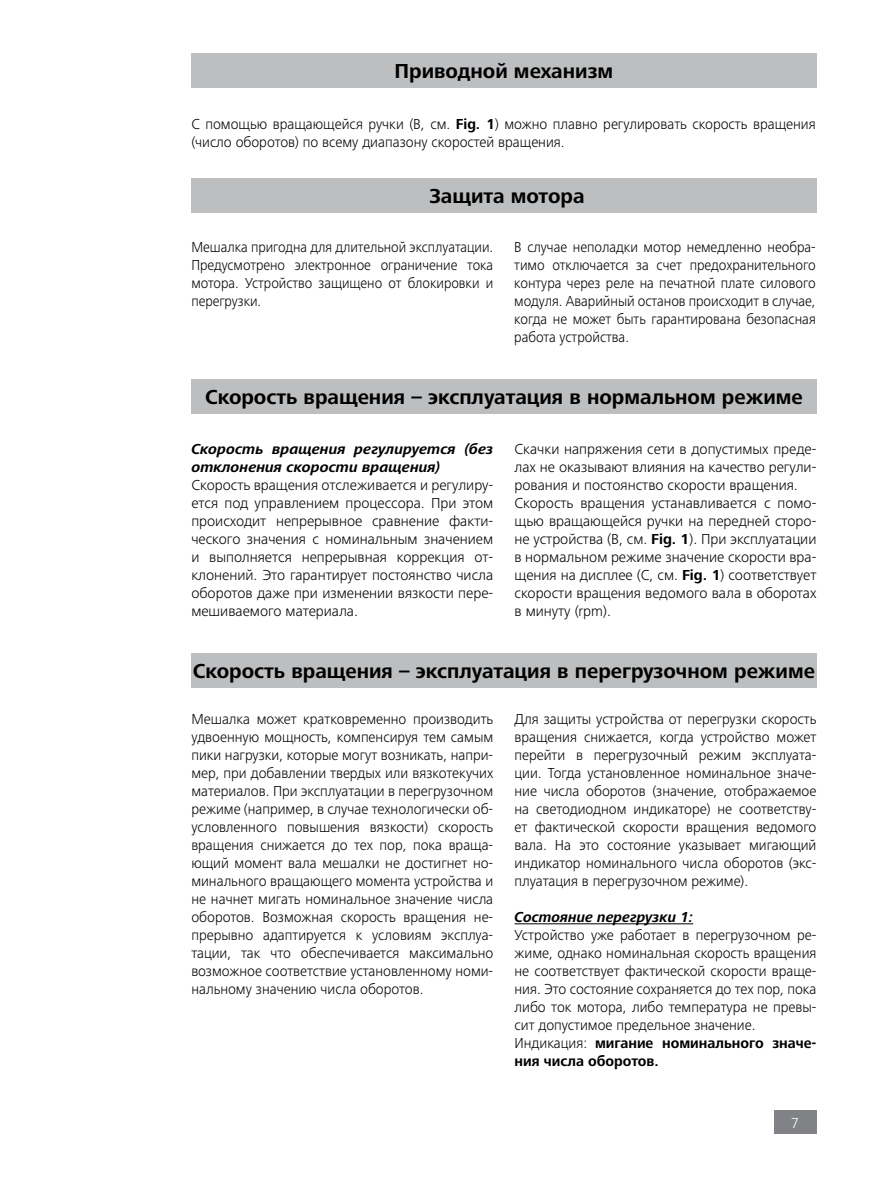
<style>
.page{position:relative;width:893px;height:1187px;background:#fff}
.page>*{position:absolute;margin:0;border:0;box-sizing:border-box;transform-origin:0 0}
.t1{font:700 21px "Frutiger Next IKA";color:#000}
.t2{font:300 15px/18px "Frutiger Next IKA";color:#000}
.t3{font:300 15px/18px "Frutiger Next IKA";color:#000;text-align:justify;scale:.94 1}
.t4{font:300 15px/18px "Frutiger Next IKA";color:#000;text-align:justify;scale:.93 1}
.t5{font:italic 700 15px/18px "Frutiger Next IKA";color:#000}
.t6{font:300 15px "Frutiger Next IKA";color:#fff}
.s1{font-weight:700}
</style>
<div class="page">
<div style="left:774px;top:1110px;width:42px;height:23px;background:#808285"></div>
<div style="left:191px;top:53px;width:625px;height:34px;background:#bcbec0"></div>
<div style="left:191px;top:179px;width:625px;height:34px;background:#bcbec0"></div>
<div style="left:191px;top:379px;width:625px;height:35px;background:#bcbec0"></div>
<div style="left:191px;top:653px;width:625px;height:34px;background:#bcbec0"></div>
<hr style="left:514px;top:923px;width:179px;height:1px;background:#000">
<h1 class="t1" style="left:394px;top:59px;width:220px">Приводной механизм</h1>
<p class="t2" style="left:191px;top:115px;width:626px">С помощью вращающейся ручки (B, см. <span class="s1">Fig. 1</span>) можно плавно регулировать скорость вращения (число оборотов) по всему диапазону скоростей вращения.</p>
<h1 class="t1" style="left:429px;top:184px;width:157px">Защита мотора</h1>
<p class="t4" style="left:191px;top:238px;width:326px">Мешалка пригодна для длительной эксплуатации.<br>Предусмотрено электронное ограничение тока мотора. Устройство защищено от блокировки и перегрузки.</p>
<p class="t3" style="left:514px;top:238px;width:322px">В случае неполадки мотор немедленно необра&shy;тимо отключается за счет предохранительного контура через реле на печатной плате силового модуля. Аварийный останов происходит в случае, когда не может быть гарантирована безопасная работа устройства.</p>
<h1 class="t1" style="left:205px;top:385px;width:599px">Скорость вращения – эксплуатация в нормальном режиме</h1>
<p class="t5" style="left:191px;top:440px;width:303px">Скорость вращения регулируется (без отклонения скорости вращения)</p>
<p class="t2" style="left:191px;top:476px;width:303px;text-align:justify">Скорость вращения отслеживается и регулиру&shy;ется под управлением процессора. При этом происходит непрерывное сравнение факти&shy;ческого значения с номинальным значением и выполняется непрерывная коррекция от&shy;клонений. Это гарантирует постоянство числа оборотов даже при изменении вязкости пере&shy;мешиваемого материала.</p>
<p class="t2" style="left:514px;top:440px;width:303px">Скачки напряжения сети в допустимых преде&shy;лах не оказывают влияния на качество регули&shy;рования и постоянство скорости вращения.<br>Скорость вращения устанавливается с помо&shy;щью вращающейся ручки на передней сторо&shy;не устройства (B, см. <span class="s1">Fig. 1</span>). При эксплуатации в нормальном режиме значение скорости вра&shy;щения на дисплее (C, см. <span class="s1">Fig. 1</span>) соответствует скорости вращения ведомого вала в оборотах в минуту (rpm).</p>
<h1 class="t1" style="left:193px;top:658px;width:624px">Скорость вращения – эксплуатация в перегрузочном режиме</h1>
<p class="t2" style="left:191px;top:710px;width:303px;text-align:justify">Мешалка может кратковременно производить удвоенную мощность, компенсируя тем самым пики нагрузки, которые могут возникать, напри&shy;мер, при добавлении твердых или вязкотекучих материалов. При эксплуатации в перегрузочном режиме (например, в случае технологически об&shy;условленного повышения вязкости) скорость вращения снижается до тех пор, пока враща&shy;ющий момент вала мешалки не достигнет но&shy;минального вращающего момента устройства и не начнет мигать номинальное значение числа оборотов. Возможная скорость вращения не&shy;прерывно адаптируется к условиям эксплуа&shy;тации, так что обеспечивается максимально возможное соответствие установленному номи&shy;нальному значению числа оборотов.</p>
<p class="t2" style="left:514px;top:710px;width:303px;text-align:justify">Для защиты устройства от перегрузки скорость вращения снижается, когда устройство может перейти в перегрузочный режим эксплуата&shy;ции. Тогда установленное номинальное значе&shy;ние числа оборотов (значение, отображаемое на светодиодном индикаторе) не соответству&shy;ет фактической скорости вращения ведомого вала. На это состояние указывает мигающий индикатор номинального числа оборотов (экс&shy;плуатация в перегрузочном режиме).</p>
<p class="t5" style="left:514px;top:908px;width:180px">Состояние перегрузки 1:</p>
<p class="t2" style="left:514px;top:926px;width:303px">Устройство уже работает в перегрузочном ре&shy;жиме, однако номинальная скорость вращения не соответствует фактической скорости враще&shy;ния. Это состояние сохраняется до тех пор, пока либо ток мотора, либо температура не превы&shy;сит допустимое предельное значение.<br>Индикация: <span class="s1">мигание номинального значе&shy;ния числа оборотов.</span></p>
<p class="t6" style="left:791px;top:1113px;width:9px">7</p>
</div>
